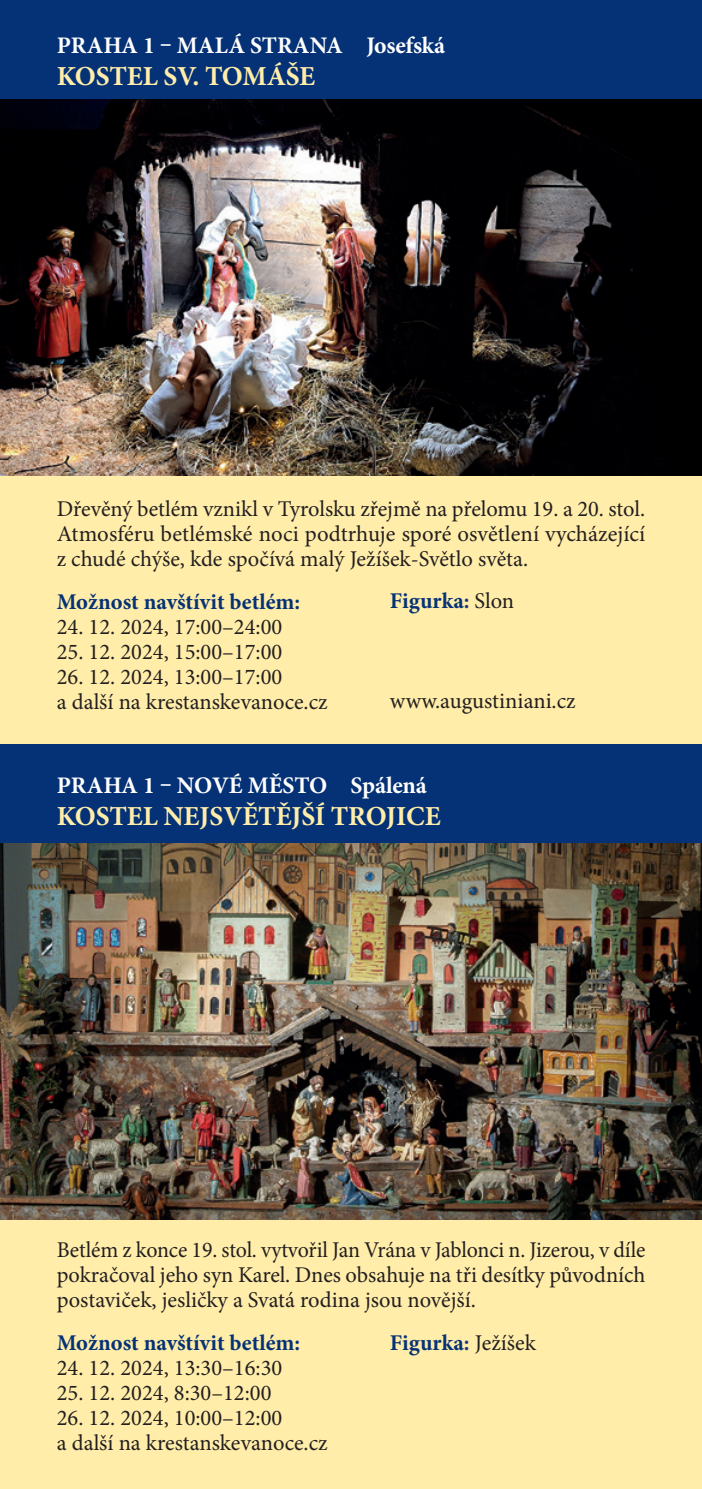
<style>
.page{position:relative;width:702px;height:1489px;background:#fff}
.page>*{position:absolute;margin:0;border:0;box-sizing:border-box;transform-origin:0 0}
.TIT2_-_kostel{font:700 27.5px "Minion Pro";letter-spacing:-.005em;color:#ffeda9}
.TIT1{font:700 23.75px "Minion Pro";color:#fff}
.Popis_betlému_Minion{font:700 23.75px "Minion Pro";letter-spacing:-.005em;color:#fff}
.Popis_betlému_Minion-2{font:22.5px/25px "Minion Pro";color:#231f20;text-align:justify}
.Program_Titulek{font:700 22.5px "Minion Pro";color:#053276}
.Popis_betlému_Minion-3{font:700 22.5px "Minion Pro";color:#053276}
.s1{color:#193485}
.s2{font-weight:400;color:#231f20}
</style>
<div class="page">
<div style="left:0;top:59px;width:702px;height:1429px;background:#ffeda9"></div>
<div style="left:0;top:744px;width:702px;height:99px;background:#053276"></div>
<div style="left:0;top:0;width:702px;height:99px;background:#053276"></div>
<img style="left:0;top:99px;width:702px;height:376px">
<img style="left:0;top:843px;width:702px;height:376px">
<p class="TIT1" style="left:57px;top:28px;width:390px">PRAHA 1 – MALÁ STRANA Josefská</p>
<p class="TIT2_-_kostel" style="left:57px;top:57px;width:260px">KOSTEL SV. TOMÁŠE</p>
<p class="Popis_betlému_Minion-2" style="left:57px;top:496px;width:590px">Dřevěný betlém vznikl v Tyrolsku zřejmě na přelomu 19. a 20. stol.<br>Atmosféru betlémské noci podtrhuje sporé osvětlení vycházející z chudé chýše, kde spočívá malý Ježíšek-Světlo světa.</p>
<p class="Program_Titulek" style="left:57px;top:585px;width:245px">Možnost navštívit betlém:</p>
<p class="Popis_betlému_Minion-2" style="left:57px;top:614px;width:227px">24. 12. 2024, 17:00–24:00</p>
<p class="Popis_betlému_Minion-2" style="left:57px;top:639px;width:227px">25. 12. 2024, 15:00–17:00</p>
<p class="Popis_betlému_Minion-2" style="left:57px;top:664px;width:227px">26. 12. 2024, 13:00–17:00</p>
<p class="Popis_betlému_Minion-2" style="left:57px;top:689px;width:272px">a další na krestanskevanoce.cz</p>
<p class="Popis_betlému_Minion-3" style="left:390px;top:585px;width:126px">Figurka<span class="s1">:</span> <span class="s2">Slon</span></p>
<p class="Popis_betlému_Minion-2" style="left:390px;top:689px;width:187px">www.augustiniani.cz</p>
<p class="Popis_betlému_Minion" style="left:57px;top:768px;width:371px">PRAHA 1 – NOVÉ MĚSTO Spálená</p>
<p class="TIT2_-_kostel" style="left:57px;top:797px;width:385px">KOSTEL NEJSVĚTĚJŠÍ TROJICE</p>
<p class="Popis_betlému_Minion-2" style="left:57px;top:1237px;width:590px">Betlém z konce 19. stol. vytvořil Jan Vrána v Jablonci n. Jizerou, v díle pokračoval jeho syn Karel. Dnes obsahuje na tři desítky původních postaviček, jesličky a Svatá rodina jsou novější.</p>
<p class="Program_Titulek" style="left:57px;top:1326px;width:245px">Možnost navštívit betlém:</p>
<p class="Popis_betlému_Minion-2" style="left:57px;top:1354px;width:227px">24. 12. 2024, 13:30–16:30</p>
<p class="Popis_betlému_Minion-2" style="left:57px;top:1379px;width:216px">25. 12. 2024, 8:30–12:00</p>
<p class="Popis_betlému_Minion-2" style="left:57px;top:1404px;width:227px">26. 12. 2024, 10:00–12:00</p>
<p class="Popis_betlému_Minion-2" style="left:57px;top:1429px;width:272px">a další na krestanskevanoce.cz</p>
<p class="Popis_betlému_Minion-3" style="left:390px;top:1326px;width:148px">Figurka<span class="s1">:</span> <span class="s2">Ježíšek</span></p>
</div>
